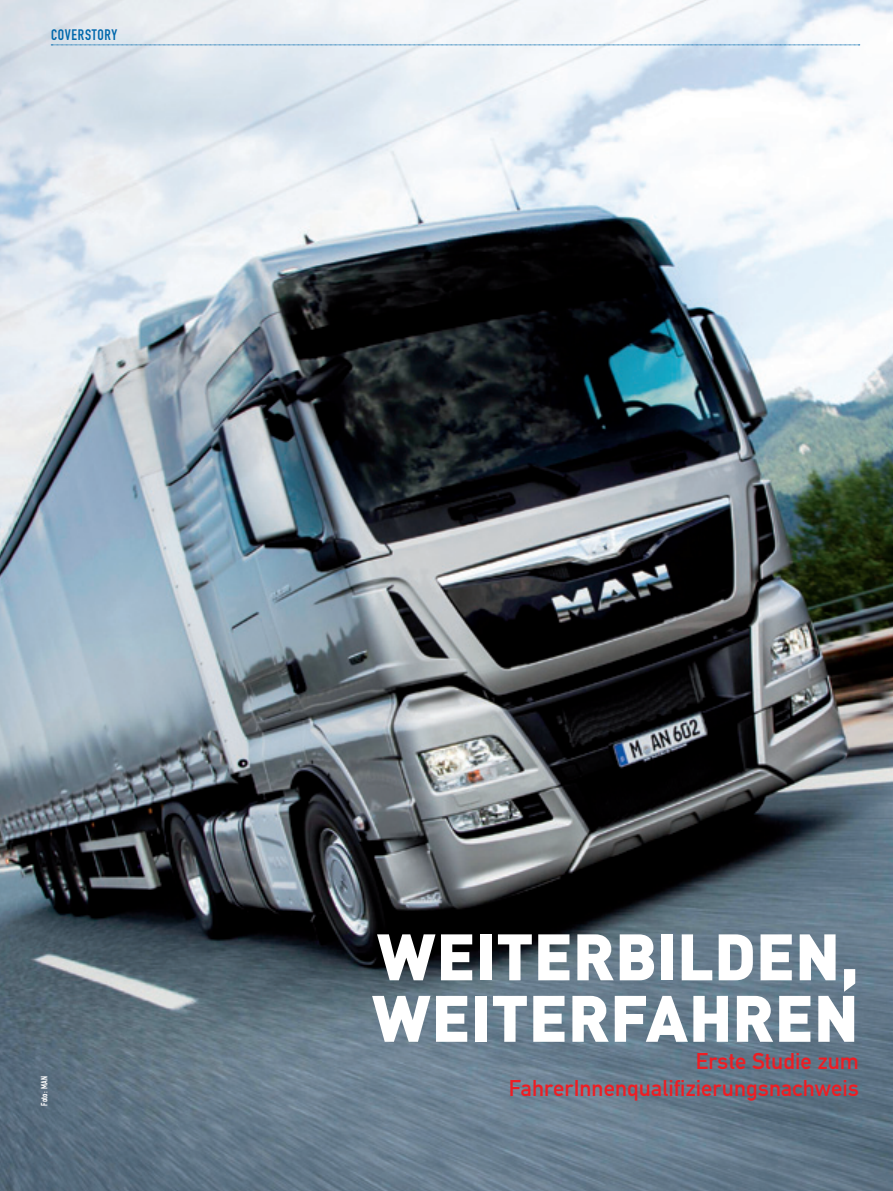
<style>
.page{position:relative;width:893px;height:1191px;background:#fff}
.page>*{position:absolute;margin:0;border:0;box-sizing:border-box;transform-origin:0 0}
.t1{font:900 64.5px/61.5px "DIN";color:#fff}
.t2{font:22.5px/27px "DIN Mittelschrift Std";letter-spacing:.005em;color:#ee1d23;text-align:right}
.t3{font:15px "DIN Engschrift Std";letter-spacing:.05em;color:#0068ac}
.t4{font:9px "DIN Engschrift";letter-spacing:.025em;color:#fff}
</style>
<div class="page">
<img style="left:0;top:0;width:893px;height:1191px">
<svg style="left:51px;top:45px;width:809px;height:1px"></svg>
<p class="t3" style="left:51px;top:26px;width:68px">COVERSTORY</p>
<p class="t4" style="left:39px;top:1106px;width:31px;rotate:-90deg">Foto: MAN</p>
<h1 class="t1" style="left:372px;top:922px;width:488px">WEITERBILDEN,<br>WEITERFAHREN</h1>
<p class="t2" style="left:509px;top:1047px;width:352px">Erste Studie zum<br>FahrerInnenqualifizierungsnachweis</p>
</div>
